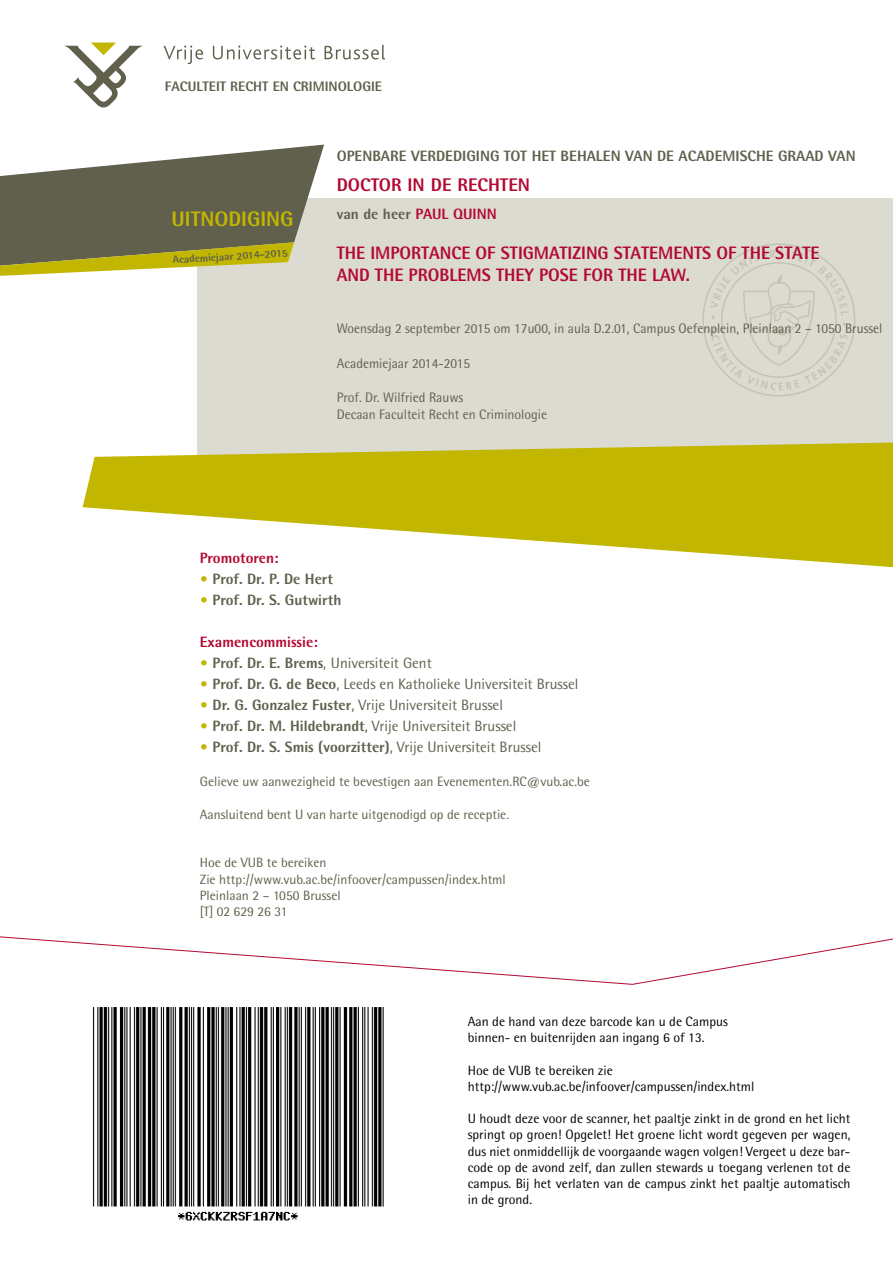
<style>
.page{position:relative;width:893px;height:1263px;background:#fff}
.page>*{position:absolute;margin:0;border:0;box-sizing:border-box;transform-origin:0 0}
.t1{font:800 21px "Rotis Semi Sans";color:#c2b600}
.t2{font:800 18.3px "Rotis Semi Sans";color:#b30931}
.t3{font:800 18px/21.6px "Rotis Semi Sans";color:#b30931}
.t4{font:15px "Rotis Semi Sans";color:#60604d}
.t5{font:800 15px "Rotis Semi Sans";color:#60604d}
.t6{font:800 15px "Rotis Semi Sans";color:#b30931}
.t7{font:13.8px/16.5px "Rotis Semi Sans";color:#60604d}
.t8{font:800 13.8px "Rotis Semi Sans";color:#60604d}
.t9{font:13.5px/16.2px "Rotis Semi Sans";color:#000}
.t10{font:13.5px/16.2px "Rotis Semi Sans";color:#60604d}
.t11{font:800 10.65px "Rotis Semi Sans";color:#60604d}
.s1{color:#b30931}
.s2{color:#c2b600}
.s3{font-weight:800;color:#c2b600}
.s4{font-weight:800}
.s5{font-weight:400}
</style>
<div class="page">
<div style="left:198px;top:198px;width:695px;height:272px;background:#dcdbd1"></div>
<svg style="left:702px;top:243px;width:153px;height:153px"></svg>
<svg style="left:64px;top:43px;width:79px;height:64px"></svg>
<svg style="left:164px;top:46px;width:39px;height:18px"></svg>
<svg style="left:213px;top:46px;width:102px;height:13px"></svg>
<svg style="left:325px;top:45px;width:60px;height:14px"></svg>
<svg style="left:0;top:145px;width:324px;height:131px"></svg>
<svg style="left:83px;top:442px;width:810px;height:125px;fill:#c2b600"></svg>
<img style="left:92px;top:1008px;width:292px;height:213px">
<svg style="left:0;top:936px;width:893px;height:49px"></svg>
<p class="t8" style="left:165px;top:77px;width:219px">FACULTEIT RECHT EN CRIMINOLOGIE</p>
<h1 class="t1" style="left:172px;top:206px;width:123px">UITNODIGING</h1>
<p class="t11" style="left:172px;top:253px;width:117px;rotate:-3deg">Academiejaar 2014-2015</p>
<p class="t5" style="left:337px;top:146px;width:520px">OPENBARE VERDEDIGING TOT HET BEHALEN VAN DE ACADEMISCHE GRAAD VAN</p>
<h2 class="t2" style="left:337px;top:173px;width:195px">DOCTOR IN DE RECHTEN</h2>
<p class="t5" style="left:337px;top:205px;width:161px">van de heer <span class="s1">PAUL QUINN</span></p>
<h3 class="t3" style="left:337px;top:242px;width:484px">THE IMPORTANCE OF STIGMATIZING STATEMENTS OF THE STATE<br>AND THE PROBLEMS THEY POSE FOR THE LAW.</h3>
<p class="t7" style="left:337px;top:320px;width:547px">Woensdag 2 september 2015 om 17u00, in aula D.2.01, Campus Oefenplein, Pleinlaan 2 – 1050 Brussel</p>
<p class="t7" style="left:337px;top:355px;width:135px">Academiejaar 2014-2015</p>
<p class="t7" style="left:337px;top:389px;width:212px">Prof. Dr. Wilfried Rauws<br>Decaan Faculteit Recht en Criminologie</p>
<p class="t6" style="left:200px;top:549px;width:80px">Promotoren:</p>
<p class="t5" style="left:200px;top:570px;width:135px"><span class="s2">•</span> Prof. Dr. P. De Hert</p>
<p class="t5" style="left:200px;top:591px;width:143px"><span class="s2">•</span> Prof. Dr. S. Gutwirth</p>
<p class="t6" style="left:200px;top:633px;width:119px">Examencommissie:</p>
<p class="t4" style="left:200px;top:654px;width:233px"><span class="s3">•</span> <span class="s4">Prof. Dr. E. Brems</span>, Universiteit Gent</p>
<p class="t4" style="left:200px;top:675px;width:380px"><span class="s3">•</span> <span class="s4">Prof. Dr. G. de Beco</span>, Leeds en Katholieke Universiteit Brussel</p>
<p class="t4" style="left:200px;top:696px;width:305px"><span class="s3">•</span> <span class="s4">Dr. G. Gonzalez Fuster</span>, Vrije Universiteit Brussel</p>
<p class="t4" style="left:200px;top:717px;width:318px"><span class="s3">•</span> <span class="s4">Prof. Dr. M. Hildebrandt</span>, Vrije Universiteit Brussel</p>
<p class="t5" style="left:200px;top:738px;width:343px"><span class="s2">•</span> Prof. Dr. S. Smis (voorzitter)<span class="s5">, Vrije Universiteit Brussel</span></p>
<p class="t10" style="left:200px;top:773px;width:392px">Gelieve uw aanwezigheid te bevestigen aan Evenementen.RC@vub.ac.be</p>
<p class="t10" style="left:200px;top:806px;width:311px">Aansluitend bent U van harte uitgenodigd op de receptie.</p>
<p class="t10" style="left:200px;top:854px;width:307px">Hoe de VUB te bereiken<br>Zie http://www.vub.ac.be/infoover/campussen/index.html<br>Pleinlaan 2 – 1050 Brussel<br>[T] 02 629 26 31</p>
<p class="t9" style="left:468px;top:1013px;width:262px">Aan de hand van deze barcode kan u de Campus binnen- en buitenrijden aan ingang 6 of 13.</p>
<p class="t9" style="left:468px;top:1062px;width:288px">Hoe de VUB te bereiken zie http://www.vub.ac.be/infoover/campussen/index.html</p>
<p class="t9" style="left:468px;top:1110px;width:384px;text-align:justify">U houdt deze voor de scanner, het paaltje zinkt in de grond en het licht springt op groen! Opgelet! Het groene licht wordt gegeven per wagen, dus niet onmiddellijk de voorgaande wagen volgen! Vergeet u deze bar&shy;code op de avond zelf, dan zullen stewards u toegang verlenen tot de campus. Bij het verlaten van de campus zinkt het paaltje automatisch in de grond.</p>
</div>
